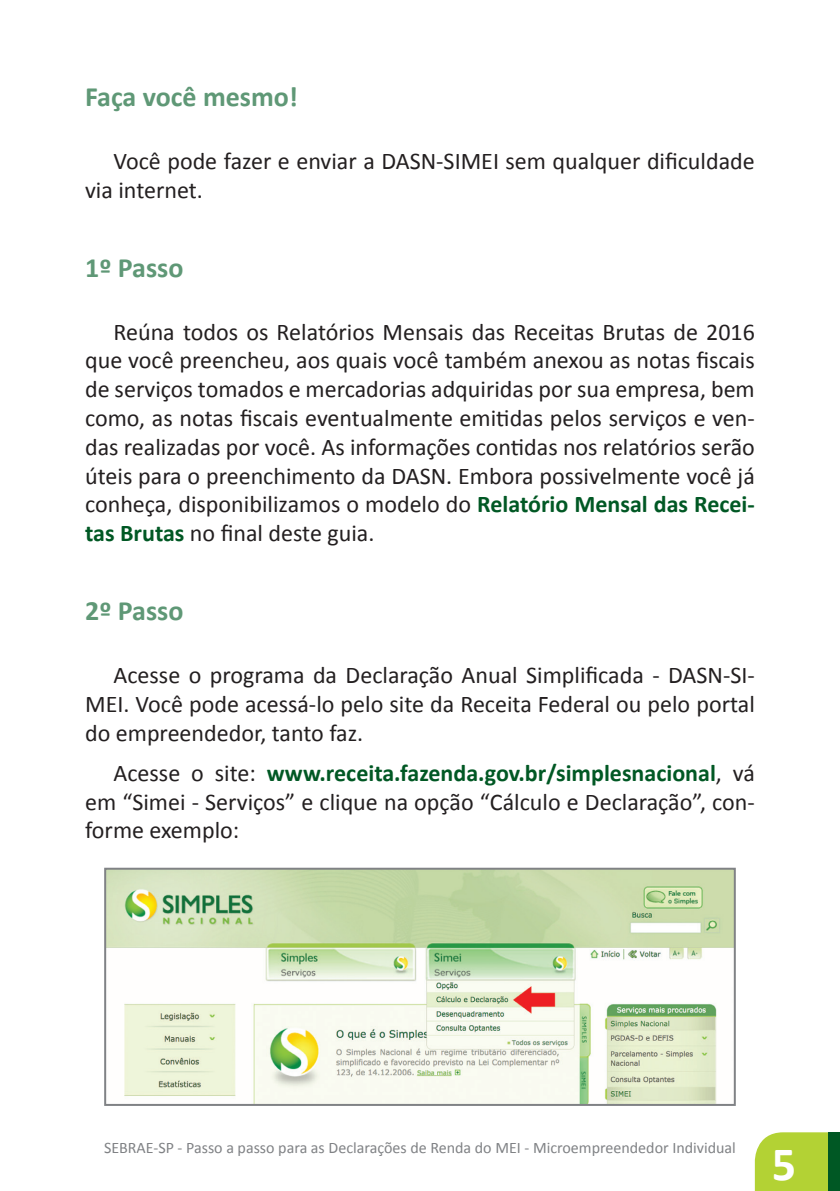
<style>
.page{position:relative;width:840px;height:1191px;background:#fff}
.page>*{position:absolute;margin:0;border:0;box-sizing:border-box;transform-origin:0 0}
.t1{font:700 48px "Calibri";color:#fff}
.t2{font:700 28px "Calibri";color:#5f9876}
.t3{font:24px/28.8px "Calibri";color:#231f20;text-align:justify}
.t4{font:16px "Calibri";color:#808285}
.s1{font-weight:700;color:#005824}
</style>
<div class="page">
<div style="left:754px;top:1132px;width:74px;height:59px;background:#b3d234"></div>
<div style="left:828px;top:1132px;width:11px;height:59px;background:#005824"></div>
<img style="left:107px;top:870px;width:625px;height:233px">
<div style="left:104px;top:867px;width:631px;height:239px;border:2px solid #808285"></div>
<p class="t2" style="left:85px;top:79px;width:214px">Faça você mesmo!</p>
<p class="t3" style="left:85px;top:147px;width:670px;text-indent:28px">Você pode fazer e enviar a DASN-SIMEI sem qualquer dificuldade via internet.</p>
<p class="t2" style="left:85px;top:249px;width:100px">1º Passo</p>
<p class="t3" style="left:85px;top:317px;width:670px;text-indent:28px">Reúna todos os Relatórios Mensais das Receitas Brutas de 2016 que você preencheu, aos quais você também anexou as notas fiscais de serviços tomados e mercadorias adquiridas por sua empresa, bem como, as notas fiscais eventualmente emitidas pelos serviços e ven&shy;das realizadas por você. As informações contidas nos relatórios serão úteis para o preenchimento da DASN. Embora possivelmente você já conheça, disponibilizamos o modelo do <span class="s1">Relatório Mensal das Recei&shy;tas Brutas</span> no final deste guia.</p>
<p class="t2" style="left:85px;top:593px;width:100px">2º Passo</p>
<p class="t3" style="left:85px;top:661px;width:670px;text-indent:28px">Acesse o programa da Declaração Anual Simplificada - DASN-SI-MEI. Você pode acessá-lo pelo site da Receita Federal ou pelo portal do empreendedor, tanto faz.</p>
<p class="t3" style="left:85px;top:758px;width:670px;text-indent:28px">Acesse o site: <span class="s1">www.receita.fazenda.gov.br/simplesnacional</span>, vá em “Simei - Serviços” e clique na opção “Cálculo e Declaração”, con&shy;forme exemplo:</p>
<p class="t4" style="left:104px;top:1137px;width:633px">SEBRAE-SP - Passo a passo para as Declarações de Renda do MEI - Microempreendedor Individual</p>
<h1 class="t1" style="left:771px;top:1133px;width:26px">5</h1>
</div>
